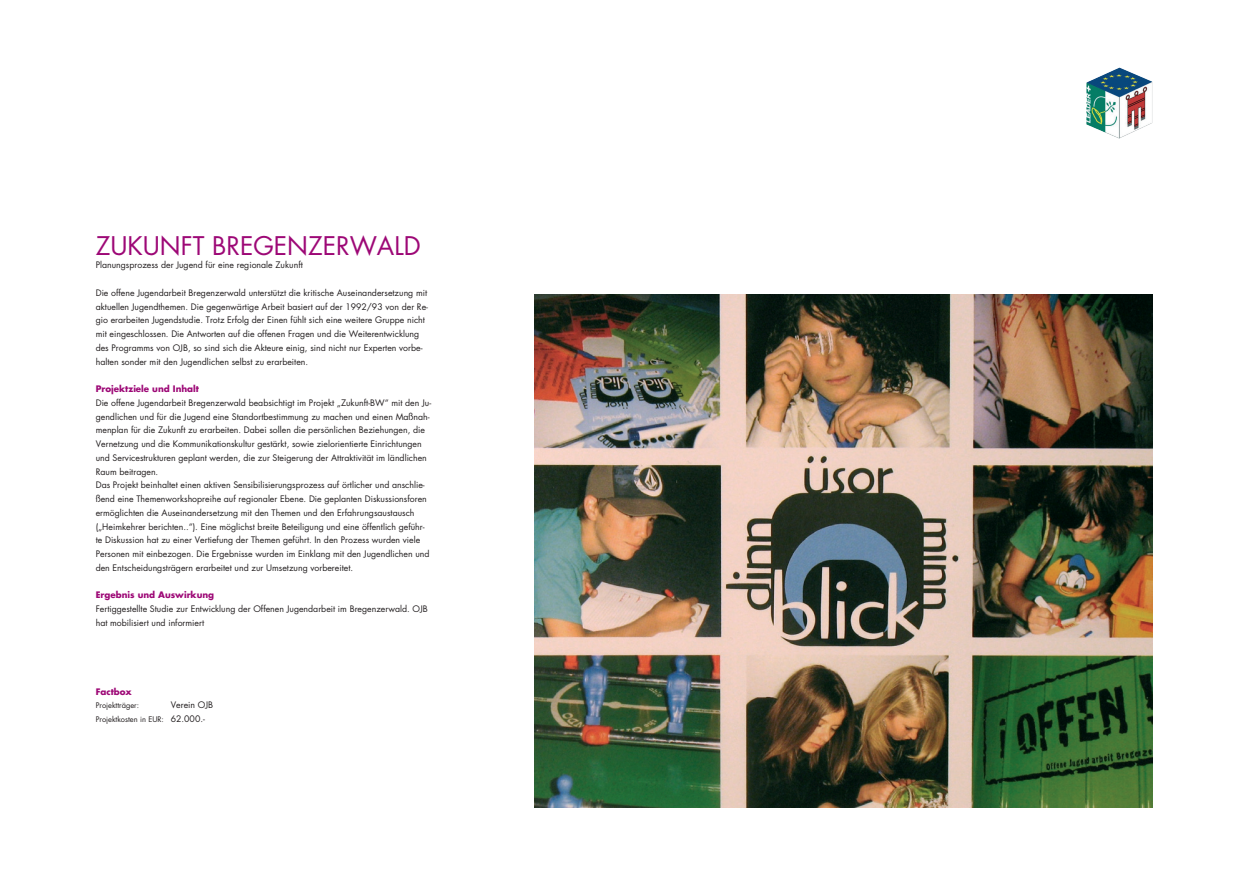
<style>
.page{position:relative;width:1241px;height:886px;background:#fff}
.page>*{position:absolute;margin:0;border:0;box-sizing:border-box;transform-origin:0 0}
.t1{font:25px "Futura";color:#9d0876}
.t2{font:8.75px/13.8px "Futura";color:#231f20}
.t3{font:700 8.75px "Futura";color:#9d0876}
.t4{font:7.5px "Futura";color:#231f20}
.s1{font-size:8.75px}
</style>
<div class="page">
<img style="left:1086px;top:68px;width:66px;height:71px">
<img style="left:534px;top:294px;width:618px;height:513px">
<h1 class="t1" style="left:96px;top:228px;width:326px">ZUKUNFT BREGENZERWALD</h1>
<p class="t2" style="left:96px;top:258px;width:208px">Planungsprozess der Jugend für eine regionale Zukunft</p>
<p class="t2" style="left:96px;top:285px;width:334px">Die offene Jugendarbeit Bregenzerwald unterstützt die kritische Auseinandersetzung mit aktuellen Jugendthemen. Die gegenwärtige Arbeit basiert auf der 1992/93 von der Re&shy;gio erarbeiten Jugendstudie. Trotz Erfolg der Einen fühlt sich eine weitere Gruppe nicht mit eingeschlossen. Die Antworten auf die offenen Fragen und die Weiterentwicklung des Programms von OJB, so sind sich die Akteure einig, sind nicht nur Experten vorbe&shy;halten sonder mit den Jugendlichen selbst zu erarbeiten.</p>
<p class="t3" style="left:96px;top:383px;width:105px">Projektziele und Inhalt</p>
<p class="t2" style="left:96px;top:395px;width:337px">Die offene Jugendarbeit Bregenzerwald beabsichtigt im Projekt „Zukunft-BW“ mit den Ju&shy;gendlichen und für die Jugend eine Standortbestimmung zu machen und einen Maßnah&shy;menplan für die Zukunft zu erarbeiten. Dabei sollen die persönlichen Beziehungen, die Vernetzung und die Kommunikationskultur gestärkt, sowie zielorientierte Einrichtungen und Servicestrukturen geplant werden, die zur Steigerung der Attraktivität im ländlichen Raum beitragen.<br>Das Projekt beinhaltet einen aktiven Sensibilisierungsprozess auf örtlicher und anschlie&shy;ßend eine Themenworkshopreihe auf regionaler Ebene. Die geplanten Diskussionsforen ermöglichten die Auseinandersetzung mit den Themen und den Erfahrungsaustausch („Heimkehrer berichten..“). Eine möglichst breite Beteiligung und eine öffentlich geführ&shy;te Diskussion hat zu einer Vertiefung der Themen geführt. In den Prozess wurden viele Personen mit einbezogen. Die Ergebnisse wurden im Einklang mit den Jugendlichen und den Entscheidungsträgern erarbeitet und zur Umsetzung vorbereitet.</p>
<p class="t3" style="left:96px;top:589px;width:120px">Ergebnis und Auswirkung</p>
<p class="t2" style="left:96px;top:602px;width:333px">Fertiggestellte Studie zur Entwicklung der Offenen Jugendarbeit im Bregenzerwald. OJB hat mobilisiert und informiert</p>
<p class="t3" style="left:96px;top:685px;width:38px">Factbox</p>
<p class="t4" style="left:96px;top:700px;width:45px">Projektträger:</p>
<p class="t2" style="left:171px;top:698px;width:44px">Verein OJB</p>
<p class="t4" style="left:96px;top:714px;width:111px">Projektkosten in EUR: <span class="s1">62.000.-</span></p>
</div>
